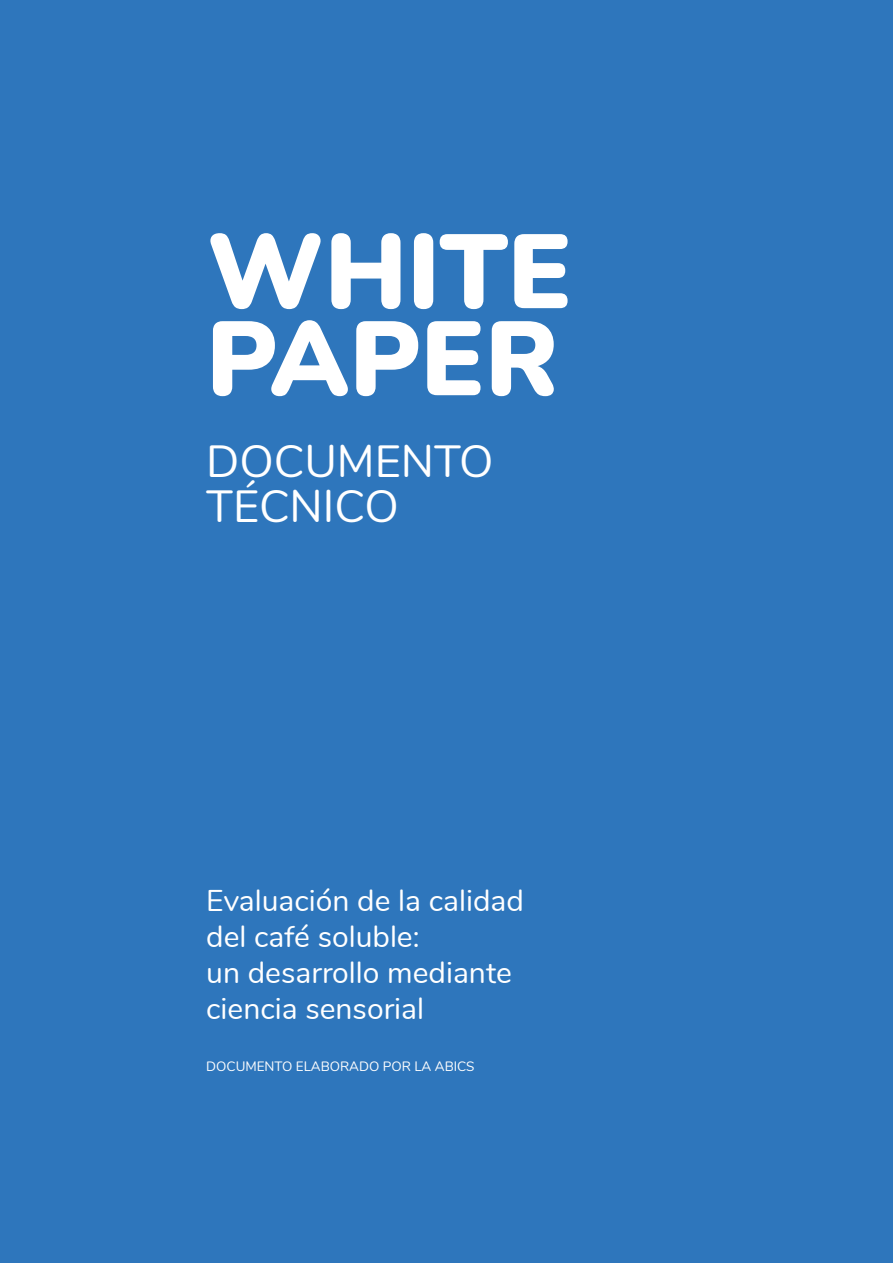
<style>
.page{position:relative;width:893px;height:1263px;background:#2e76bc}
.page>*{position:absolute;margin:0;border:0;box-sizing:border-box;transform-origin:0 0}
.t1{font:900 105px/87px "Nunito";color:#fff}
.t2{font:45px/45px "Nunito";color:#fff}
.t3{font:30px/36px "Nunito";color:#fff}
.t4{font:13.5px "Nunito";color:#fff}
</style>
<div class="page">
<h1 class="t1" style="left:206px;top:224px;width:367px">WHITE<br>PAPER</h1>
<h2 class="t2" style="left:206px;top:436px;width:289px">DOCUMENTO<br>TÉCNICO</h2>
<p class="t3" style="left:206px;top:881px;width:319px">Evaluación de la calidad del café soluble:<br>un desarrollo mediante ciencia sensorial</p>
<p class="t4" style="left:206px;top:1057px;width:270px">DOCUMENTO ELABORADO POR LA ABICS</p>
</div>
